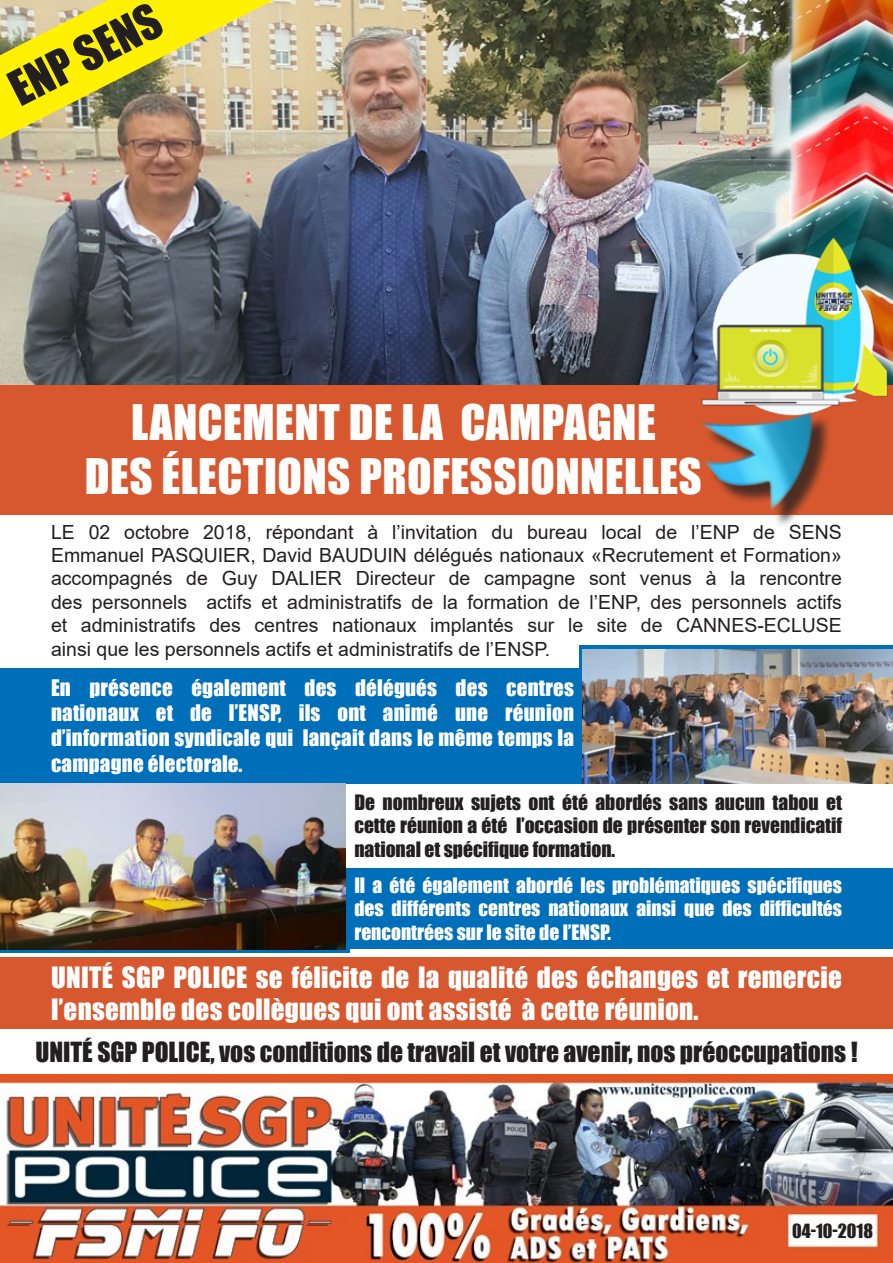
<style>
.page{position:relative;width:893px;height:1263px;background:#fff}
.page>*{position:absolute;margin:0;border:0;box-sizing:border-box;transform-origin:0 0}
.t1{font:45px "Impact";letter-spacing:.01em;color:#fff}
.t2{font:45px "Impact";color:#231f20}
.t3{font:27px "Impact";letter-spacing:.01em;color:#fff}
.t4{font:25.5px "Impact";color:#231f20}
.t5{font:21px/25.2px "Impact";letter-spacing:.01em;color:#fff}
.t6{font:19.5px "Arial";color:#231f20}
.t7{font:19.5px "Impact";color:#fff}
.t8{font:19.5px/23.4px "Impact";color:#231f20;text-align:justify}
.t9{font:18px "Impact";color:#231f20}
</style>
<div class="page">
<div style="left:0;top:957px;width:893px;height:72px;background:#d7582e"></div>
<div style="left:0;top:868px;width:349px;height:85px;background:linear-gradient(to right,#006fba,#006fba)"></div>
<div style="left:0;top:868px;width:893px;height:81px;background:#006fba"></div>
<div style="left:579px;top:646px;width:314px;height:115px;background:linear-gradient(to right,#006fba,#006fba)"></div>
<div style="left:0;top:668px;width:893px;height:116px;background:#006fba"></div>
<img style="left:0;top:0;width:725px;height:385px">
<img style="left:0;top:1075px;width:893px;height:187px">
<img style="left:730px;top:0;width:163px;height:234px">
<div style="left:0;top:385px;width:893px;height:129px;background:#d7582e"></div>
<img style="left:670px;top:234px;width:223px;height:169px">
<img style="left:816px;top:292px;width:36px;height:18px">
<img style="left:685px;top:371px;width:162px;height:154px">
<img style="left:0;top:784px;width:346px;height:165px">
<img style="left:0;top:0;width:274px;height:139px">
<img style="left:583px;top:650px;width:310px;height:134px">
<p class="t2" style="left:-3px;top:60px;width:165px;rotate:-27deg">ENP SENS</p>
<p class="t1" style="left:131px;top:388px;width:526px">LANCEMENT DE LA CAMPAGNE</p>
<p class="t1" style="left:85px;top:442px;width:618px">DES ÉLECTIONS PROFESSIONNELLES</p>
<p class="t6" style="left:51px;top:518px;width:792px">LE 02 octobre 2018, répondant à l’invitation du bureau local de l’ENP de SENS</p>
<p class="t6" style="left:51px;top:542px;width:792px">Emmanuel PASQUIER, David BAUDUIN délégués nationaux «Recrutement et Formation»</p>
<p class="t6" style="left:51px;top:565px;width:792px">accompagnés de Guy DALIER Directeur de campagne sont venus à la rencontre</p>
<p class="t6" style="left:51px;top:589px;width:792px">des personnels actifs et administratifs de la formation de l’ENP, des personnels actifs</p>
<p class="t6" style="left:51px;top:612px;width:792px">et administratifs des centres nationaux implantés sur le site de CANNES-ECLUSE</p>
<p class="t6" style="left:51px;top:635px;width:501px">ainsi que les personnels actifs et administratifs de l’ENSP.</p>
<p class="t5" style="left:51px;top:675px;width:524px">En présence également des délégués des centres</p>
<p class="t5" style="left:51px;top:700px;width:524px">nationaux et de l’ENSP, ils ont animé une réunion</p>
<p class="t5" style="left:51px;top:725px;width:525px">d’information syndicale qui lançait dans le même temps la campagne électorale.</p>
<p class="t8" style="left:354px;top:790px;width:489px">De nombreux sujets ont été abordés sans aucun tabou et cette réunion a été l’occasion de présenter son revendicatif national et spécifique formation.</p>
<p class="t7" style="left:354px;top:870px;width:489px">Il a été également abordé les problématiques spécifiques</p>
<p class="t7" style="left:354px;top:893px;width:489px">des différents centres nationaux ainsi que des difficultés</p>
<p class="t7" style="left:354px;top:917px;width:258px">rencontrées sur le site de l’ENSP.</p>
<p class="t3" style="left:51px;top:956px;width:792px">UNITÉ SGP POLICE se félicite de la qualité des échanges et remercie</p>
<p class="t3" style="left:51px;top:989px;width:649px">l’ensemble des collègues qui ont assisté à cette réunion.</p>
<p class="t4" style="left:35px;top:1032px;width:824px">UNITÉ SGP POLICE, vos conditions de travail et votre avenir, nos préoccupations !</p>
<p class="t9" style="left:792px;top:1216px;width:82px">04-10-2018</p>
</div>
